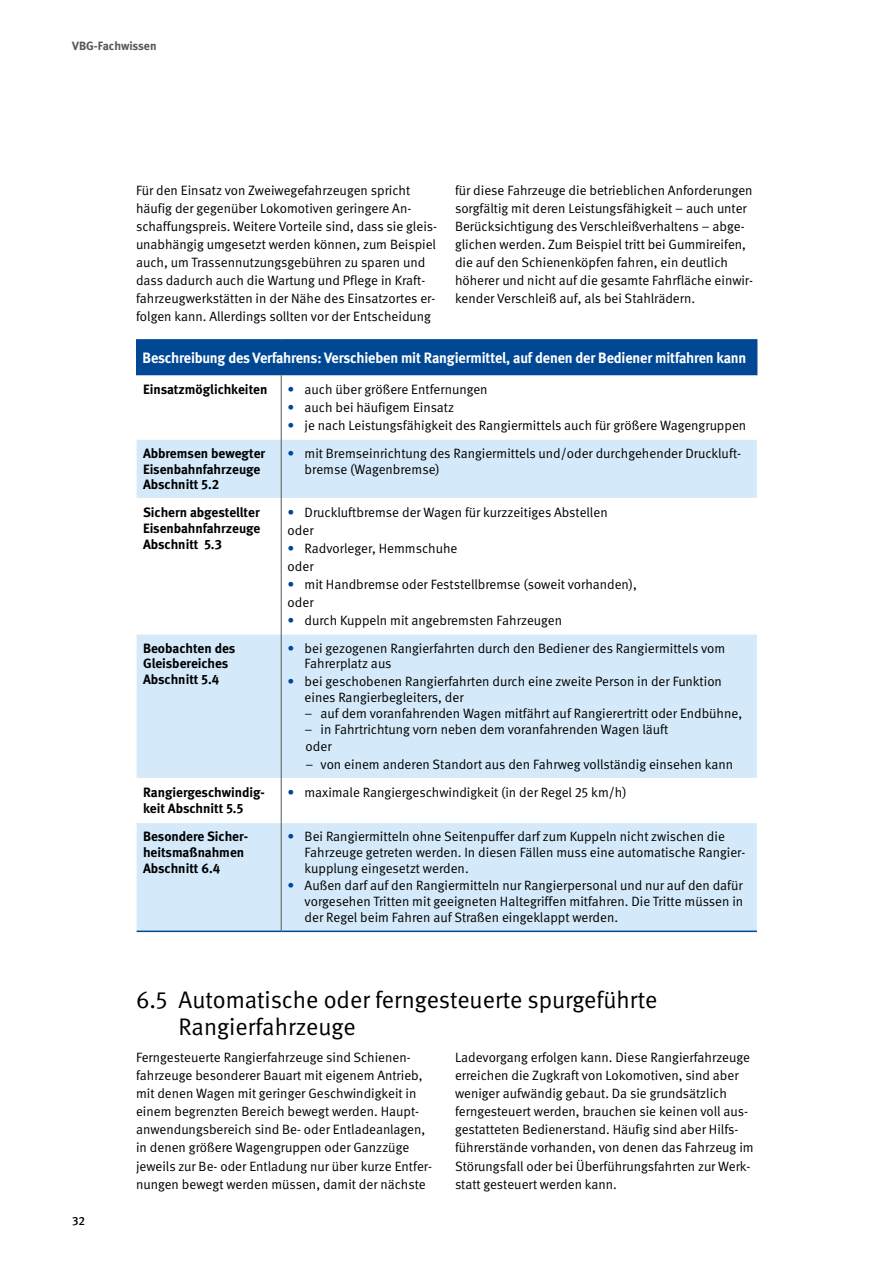
<style>
.page{position:relative;width:893px;height:1263px;background:#fff}
.page>*{position:absolute;margin:0;border:0;box-sizing:border-box;transform-origin:0 0}
.t1{font:24px/27px "DGUV Meta";color:#000}
.Tabellenkopf{font:700 15px "DGUV Meta";letter-spacing:-.01em;color:#fff;scale:.96 1}
.Fließtext{font:13.5px/18px "DGUV Meta";color:#000}
.Tabellen_normal{font:700 13.5px/15.8px "DGUV Meta";color:#000}
.Tabellen_normal-2{font:13.5px "DGUV Meta";color:#000}
.t2{font:700 12px "DGUV Meta";letter-spacing:-.005em;color:#565655}
.t3{font:500 12px "DGUV Meta";color:#000}
.s1{color:#004893}
</style>
<div class="page">
<div style="left:137px;top:340px;width:620px;height:34px;background:#004893"></div>
<svg style="left:137px;top:375px;width:620px;height:63px"></svg>
<div style="left:137px;top:440px;width:620px;height:490px;background:#d4eafa"></div>
<svg style="left:137px;top:499px;width:620px;height:323px"></svg>
<hr style="left:136px;top:339px;width:145px;height:1px;background:#004893">
<hr style="left:136px;top:340px;width:1px;height:34px;background:#004893">
<hr style="left:281px;top:339px;width:476px;height:1px;background:#004893">
<hr style="left:136px;top:374px;width:145px;height:1px;background:#004893">
<hr style="left:281px;top:374px;width:476px;height:1px;background:#004893">
<hr style="left:137px;top:498px;width:144px;height:1px;background:#fff">
<hr style="left:282px;top:498px;width:475px;height:1px;background:#fff">
<hr style="left:137px;top:633px;width:144px;height:2px;background:#fff">
<hr style="left:282px;top:633px;width:475px;height:2px;background:#fff">
<hr style="left:137px;top:778px;width:144px;height:1px;background:#fff">
<hr style="left:282px;top:778px;width:475px;height:1px;background:#fff">
<hr style="left:137px;top:822px;width:144px;height:1px;background:#fff">
<hr style="left:282px;top:822px;width:475px;height:1px;background:#fff">
<hr style="left:281px;top:375px;width:1px;height:64px;background:#565655">
<hr style="left:281px;top:439px;width:1px;height:60px;background:#565655">
<hr style="left:281px;top:499px;width:1px;height:135px;background:#565655">
<hr style="left:281px;top:634px;width:1px;height:145px;background:#565655">
<hr style="left:281px;top:779px;width:1px;height:43px;background:#565655">
<hr style="left:281px;top:822px;width:1px;height:108px;background:#565655">
<hr style="left:137px;top:930px;width:144px;height:2px;background:#004893">
<hr style="left:281px;top:930px;width:476px;height:2px;background:#004893">
<p class="t2" style="left:72px;top:39px;width:86px">VBG-Fachwissen</p>
<p class="Fließtext" style="left:136px;top:181px;width:302px">Für den Einsatz von Zweiwegefahrzeugen spricht häufig der gegenüber Lokomotiven geringere An&shy;schaffungspreis. Weitere Vorteile sind, dass sie gleis&shy;unabhängig umgesetzt werden können, zum Beispiel auch, um Trassennutzungsgebühren zu sparen und dass dadurch auch die Wartung und Pflege in Kraft&shy;fahrzeugwerkstätten in der Nähe des Einsatzortes er&shy;folgen kann. Allerdings sollten vor der Entscheidung</p>
<p class="Fließtext" style="left:455px;top:181px;width:299px">für diese Fahrzeuge die betrieblichen Anforderungen sorgfältig mit deren Leistungsfähigkeit – auch unter Berücksichtigung des Verschleißverhaltens – abge&shy;glichen werden. Zum Beispiel tritt bei Gummireifen, die auf den Schienenköpfen fahren, ein deutlich höherer und nicht auf die gesamte Fahrfläche einwir&shy;kender Verschleiß auf, als bei Stahlrädern.</p>
<p class="Tabellenkopf" style="left:143px;top:349px;width:630px">Beschreibung des Verfahrens: Verschieben mit Rangiermittel, auf denen der Bediener mitfahren kann</p>
<p class="Tabellen_normal" style="left:143px;top:382px;width:126px">Einsatzmöglichkeiten</p>
<p class="Fließtext" style="left:288px;top:381px;width:202px"><span class="s1">•</span> auch über größere Entfernungen</p>
<p class="Fließtext" style="left:288px;top:398px;width:168px"><span class="s1">•</span> auch bei häufigem Einsatz</p>
<p class="Fließtext" style="left:288px;top:416px;width:460px"><span class="s1">•</span> je nach Leistungsfähigkeit des Rangiermittels auch für größere Wagengruppen</p>
<p class="Tabellen_normal" style="left:143px;top:446px;width:124px">Abbremsen bewegter<br>Eisenbahnfahrzeuge</p>
<p class="Tabellen_normal" style="left:143px;top:477px;width:78px">Abschnitt 5.2</p>
<p class="Fließtext" style="left:305px;top:445px;width:438px;line-height:15.8px;text-indent:-17px"><span class="s1">•</span> mit Bremseinrichtung des Rangiermittels und/oder durchgehender Druckluft&shy;bremse (Wagenbremse)</p>
<p class="Tabellen_normal" style="left:143px;top:505px;width:119px;text-align:justify">Sichern abgestellter Eisenbahnfahrzeuge Abschnitt 5.3</p>
<p class="Fließtext" style="left:288px;top:504px;width:322px"><span class="s1">•</span> Druckluftbremse der Wagen für kurzzeitiges Abstellen</p>
<p class="Tabellen_normal-2" style="left:288px;top:523px;width:27px">oder</p>
<p class="Fließtext" style="left:288px;top:540px;width:171px"><span class="s1">•</span> Radvorleger, Hemmschuhe</p>
<p class="Tabellen_normal-2" style="left:288px;top:558px;width:27px">oder</p>
<p class="Fließtext" style="left:288px;top:575px;width:351px"><span class="s1">•</span> mit Handbremse oder Feststellbremse (soweit vorhanden),</p>
<p class="Tabellen_normal-2" style="left:288px;top:594px;width:27px">oder</p>
<p class="Fließtext" style="left:288px;top:611px;width:276px"><span class="s1">•</span> durch Kuppeln mit angebremsten Fahrzeugen</p>
<p class="Tabellen_normal" style="left:143px;top:640px;width:94px">Beobachten des<br>Gleisbereiches<br>Abschnitt 5.4</p>
<p class="Fließtext" style="left:305px;top:640px;width:422px;line-height:15.8px;text-indent:-17px"><span class="s1">•</span> bei gezogenen Rangierfahrten durch den Bediener des Rangiermittels vom<br>Fahrerplatz aus</p>
<p class="Fließtext" style="left:305px;top:674px;width:419px;line-height:15.8px;text-indent:-17px"><span class="s1">•</span> bei geschobenen Rangierfahrten durch eine zweite Person in der Funktion eines Rangierbegleiters, der</p>
<p class="Fließtext" style="left:305px;top:704px;width:439px">– auf dem voranfahrenden Wagen mitfährt auf Rangierertritt oder Endbühne,</p>
<p class="Fließtext" style="left:305px;top:720px;width:365px">– in Fahrtrichtung vorn neben dem voranfahrenden Wagen läuft</p>
<p class="Tabellen_normal-2" style="left:306px;top:739px;width:27px">oder</p>
<p class="Tabellen_normal-2" style="left:306px;top:757px;width:429px">– von einem anderen Standort aus den Fahrweg vollständig einsehen kann</p>
<p class="Tabellen_normal" style="left:143px;top:785px;width:123px">Rangiergeschwindig&shy;keit Abschnitt 5.5</p>
<p class="Fließtext" style="left:288px;top:784px;width:341px"><span class="s1">•</span> maximale Rangiergeschwindigkeit (in der Regel 25 km/h)</p>
<p class="Tabellen_normal" style="left:143px;top:829px;width:107px">Besondere Sicher&shy;heitsmaßnahmen<br>Abschnitt 6.4</p>
<p class="Fließtext" style="left:305px;top:829px;width:442px;line-height:15.8px;text-indent:-17px"><span class="s1">•</span> Bei Rangiermitteln ohne Seitenpuffer darf zum Kuppeln nicht zwischen die<br>Fahrzeuge getreten werden. In diesen Fällen muss eine automatische Rangier&shy;kupplung eingesetzt werden.</p>
<p class="Fließtext" style="left:305px;top:878px;width:440px;line-height:15.8px;text-align:justify;text-indent:-17px"><span class="s1">•</span> Außen darf auf den Rangiermitteln nur Rangierpersonal und nur auf den dafür vorgesehen Tritten mit geeigneten Haltegriffen mitfahren. Die Tritte müssen in der Regel beim Fahren auf Straßen eingeklappt werden.</p>
<p class="t3" style="left:72px;top:1213px;width:15px">32</p>
<p class="t1" style="left:179px;top:987px;width:480px;text-indent:-43px">6.5 Automatische oder ferngesteuerte spurgeführte<br>Rangierfahrzeuge</p>
<p class="Fließtext" style="left:136px;top:1049px;width:297px">Ferngesteuerte Rangierfahrzeuge sind Schienen&shy;fahrzeuge besonderer Bauart mit eigenem Antrieb, mit denen Wagen mit geringer Geschwindigkeit in einem begrenzten Bereich bewegt werden. Haupt&shy;anwendungsbereich sind Be- oder Entladeanlagen, in denen größere Wagengruppen oder Ganzzüge jeweils zur Be- oder Entladung nur über kurze Entfer&shy;nungen bewegt werden müssen, damit der nächste</p>
<p class="Fließtext" style="left:455px;top:1049px;width:300px">Ladevorgang erfolgen kann. Diese Rangierfahrzeuge erreichen die Zugkraft von Lokomotiven, sind aber weniger aufwändig gebaut. Da sie grundsätzlich ferngesteuert werden, brauchen sie keinen voll aus&shy;gestatteten Bedienerstand. Häufig sind aber Hilfs&shy;führerstände vorhanden, von denen das Fahrzeug im Störungsfall oder bei Überführungsfahrten zur Werk&shy;statt gesteuert werden kann.</p>
</div>
